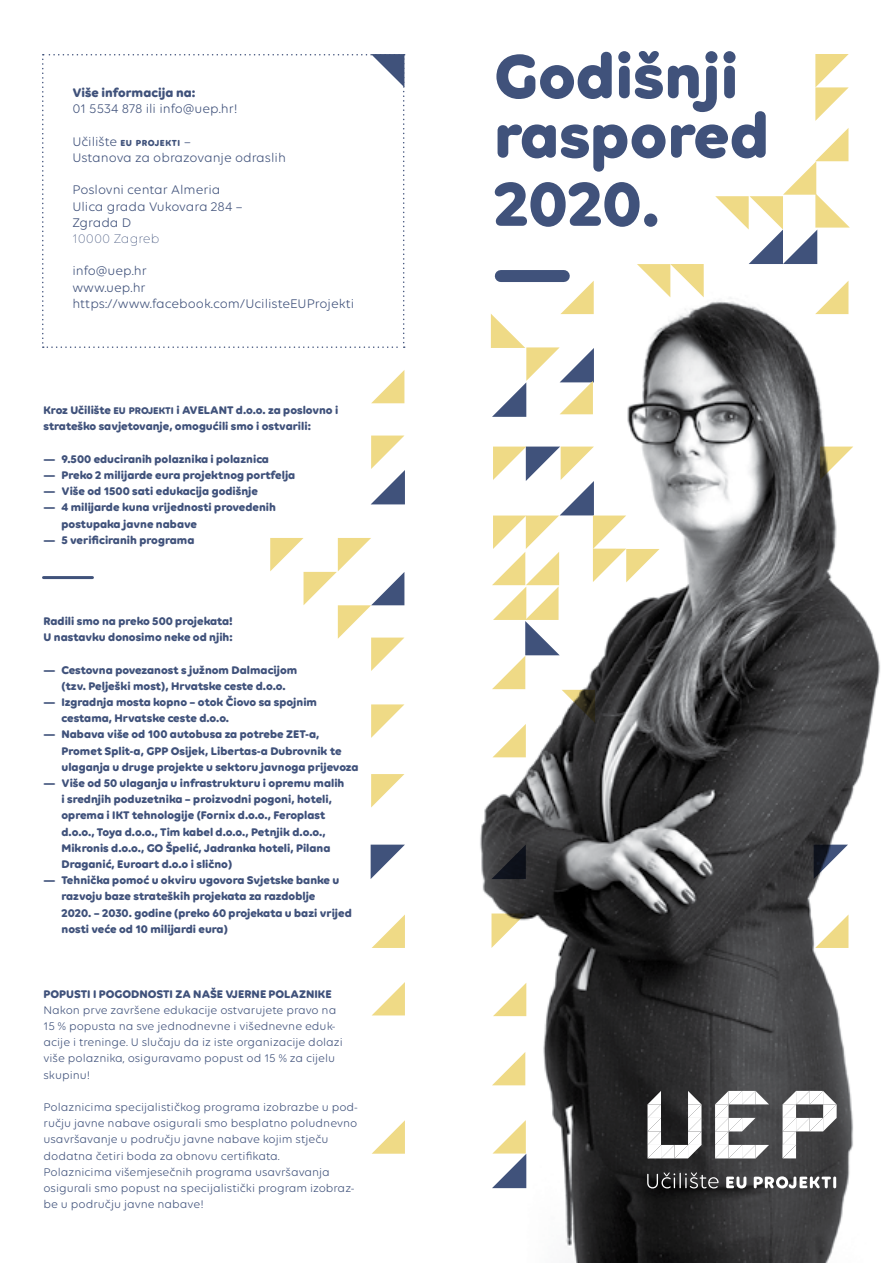
<style>
.page{position:relative;width:893px;height:1263px;background:#fff}
.page>*{position:absolute;margin:0;border:0;box-sizing:border-box;transform-origin:0 0}
.t1{font:700 66.6px/59.4px "Volte Rounded";color:#40527b}
.t2{font:13.5px/16.2px "Volte Rounded";color:#40527b}
.t3{font:700 13.5px "Volte Rounded";color:#40527b}
.t4{font:300 13.5px "Volte Rounded";color:#40527b}
.t5{font:700 12px/16.2px "Volte Rounded";color:#40527b}
.t6{font:12px/16.2px "Volte Rounded";color:#40527b}
.t7{font:700 9.45px "Volte Rounded";letter-spacing:.055em;color:#40527b}
.s1{font-weight:400;font-size:13.5px}
.s2{font-size:10.5px}
</style>
<div class="page">
<svg style="left:371px;top:845px;width:34px;height:34px"></svg>
<svg style="left:371px;top:436px;width:34px;height:68px"></svg>
<svg style="left:371px;top:704px;width:33px;height:34px"></svg>
<svg style="left:371px;top:774px;width:33px;height:33px"></svg>
<svg style="left:815px;top:54px;width:34px;height:67px"></svg>
<svg style="left:715px;top:128px;width:134px;height:98px"></svg>
<svg style="left:372px;top:914px;width:33px;height:34px"></svg>
<svg style="left:372px;top:982px;width:33px;height:33px"></svg>
<svg style="left:372px;top:1120px;width:33px;height:34px"></svg>
<svg style="left:371px;top:370px;width:33px;height:33px"></svg>
<svg style="left:270px;top:538px;width:134px;height:133px"></svg>
<img style="left:480px;top:226px;width:400px;height:1037px">
<div style="left:501px;top:270px;width:63px;height:12px;background:#40527b"></div>
<hr style="left:43px;top:576px;width:49px;height:3px;background:#40527b">
<svg style="left:647px;top:1091px;width:54px;height:67px"></svg>
<svg style="left:715px;top:1091px;width:54px;height:67px"></svg>
<svg style="left:782px;top:1091px;width:55px;height:67px"></svg>
<svg style="left:647px;top:1172px;width:189px;height:16px"></svg>
<svg style="left:42px;top:54px;width:363px;height:294px"></svg>
<p class="t3" style="left:72px;top:85px;width:125px">Više informacija na:</p>
<p class="t2" style="left:72px;top:100px;width:167px">01 5534 878 ili info@uep.hr!</p>
<p class="t7" style="left:72px;top:137px;width:120px"><span class="s1">Učilište</span> EU PROJEKTI <span class="s1">–</span></p>
<p class="t2" style="left:72px;top:149px;width:215px">Ustanova za obrazovanje odraslih</p>
<p class="t2" style="left:72px;top:181px;width:172px">Poslovni centar Almeria<br>Ulica grada Vukovara 284 –<br>Zgrada D</p>
<p class="t4" style="left:72px;top:231px;width:89px">10000 Zagreb</p>
<p class="t2" style="left:72px;top:262px;width:283px">info@uep.hr<br>www.uep.hr https://www.facebook.com/UcilisteEUProjekti</p>
<p class="t5" style="left:44px;top:402px;width:296px">Kroz Učilište <span class="s2">EU PROJEKTI</span> i AVELANT d.o.o. za poslovno i strateško savjetovanje, omogućili smo i ostvarili:</p>
<p class="t5" style="left:44px;top:450px;width:227px">— 9.500 educiranih polaznika i polaznica</p>
<p class="t5" style="left:44px;top:467px;width:253px">— Preko 2 milijarde eura projektnog portfelja</p>
<p class="t5" style="left:44px;top:483px;width:216px">— Više od 1500 sati edukacija godišnje</p>
<p class="t5" style="left:62px;top:499px;width:216px;text-indent:-18px">— 4 milijarde kuna vrijednosti provedenih postupaka javne nabave</p>
<p class="t5" style="left:44px;top:531px;width:152px">— 5 verificiranih programa</p>
<p class="t5" style="left:44px;top:612px;width:191px">Radili smo na preko 500 projekata!<br>U nastavku donosimo neke od njih:</p>
<p class="t5" style="left:44px;top:661px;width:255px;text-align:center">— Cestovna povezanost s južnom Dalmacijom (tzv. Pelješki most), Hrvatske ceste d.o.o.</p>
<p class="t5" style="left:62px;top:693px;width:257px;text-indent:-18px">— Izgradnja mosta kopno – otok Čiovo sa spojnim cestama, Hrvatske ceste d.o.o.</p>
<p class="t5" style="left:62px;top:726px;width:299px;text-indent:-18px">— Nabava više od 100 autobusa za potrebe ZET-a,<br>Promet Split-a, GPP Osijek, Libertas-a Dubrovnik te ulaganja u druge projekte u sektoru javnoga prijevoza</p>
<p class="t5" style="left:62px;top:774px;width:284px;text-indent:-18px">— Više od 50 ulaganja u infrastrukturu i opremu malih i srednjih poduzetnika – proizvodni pogoni, hoteli, oprema i IKT tehnologije (Fornix d.o.o., Feroplast d.o.o., Toya d.o.o., Tim kabel d.o.o., Petnjik d.o.o., Mikronis d.o.o., GO Špelić, Jadranka hoteli, Pilana Draganić, Euroart d.o.o i slično)</p>
<p class="t5" style="left:62px;top:872px;width:292px;text-indent:-18px">— Tehnička pomoć u okviru ugovora Svjetske banke u razvoju baze strateških projekata za razdoblje<br>2020. – 2030. godine (preko 60 projekata u bazi vrijed nosti veće od 10 milijardi eura)</p>
<p class="t5" style="left:44px;top:985px;width:290px">POPUSTI I POGODNOSTI ZA NAŠE VJERNE POLAZNIKE</p>
<p class="t6" style="left:44px;top:1001px;width:301px">Nakon prve završene edukacije ostvarujete pravo na 15 % popusta na sve jednodnevne i višednevne eduk&shy;acije i treninge. U slučaju da iz iste organizacije dolazi više polaznika, osiguravamo popust od 15 % za cijelu skupinu!</p>
<p class="t6" style="left:44px;top:1099px;width:316px">Polaznicima specijalističkog programa izobrazbe u pod&shy;ručju javne nabave osigurali smo besplatno poludnevno usavršavanje u području javne nabave kojim stječu dodatna četiri boda za obnovu certifikata.<br>Polaznicima višemjesečnih programa usavršavanja osigurali smo popust na specijalistički program izobraz&shy;be u području javne nabave!</p>
<h1 class="t1" style="left:494px;top:45px;width:277px">Godišnji raspored</h1>
<h1 class="t1" style="left:494px;top:172px;width:167px">2020.</h1>
</div>
